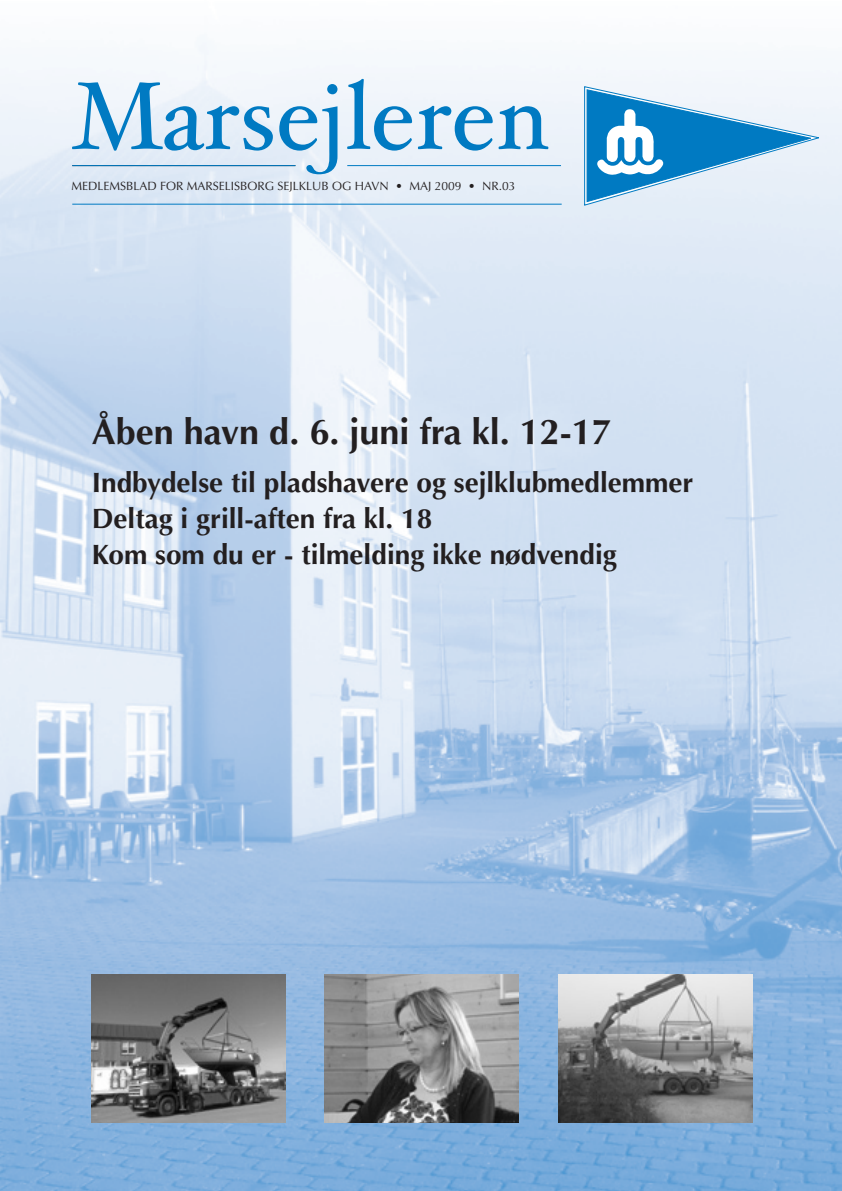
<style>
.page{position:relative;width:842px;height:1191px;background:#fff}
.page>*{position:absolute;margin:0;border:0;box-sizing:border-box;transform-origin:0 0}
.t1{font:96px "Hoefler Text";color:#007ac2}
.t2{font:700 36px "Optima";color:#231f20}
.t3{font:700 28px/36px "Optima";color:#231f20}
.t4{font:12px "Optima";color:#231f20}
.s1{font-family:"New Baskerville"}
</style>
<div class="page">
<img style="left:0;top:42px;width:842px;height:1149px">
<hr style="left:72px;top:165px;width:223px;height:1px;background:#007ac2">
<hr style="left:347px;top:165px;width:214px;height:1px;background:#007ac2">
<hr style="left:72px;top:204px;width:490px;height:1px;background:#007ac2">
<img style="left:92px;top:974px;width:194px;height:149px">
<img style="left:325px;top:974px;width:193px;height:149px">
<img style="left:558px;top:974px;width:194px;height:149px">
<svg style="left:584px;top:86px;width:238px;height:120px"></svg>
<h1 class="t1" style="left:71px;top:59px;width:479px">Marse<span class="s1">j</span>leren</h1>
<p class="t4" style="left:71px;top:179px;width:445px">MEDLEMSBLAD FOR MARSELISBORG SEJLKLUB OG HAVN • MAJ 2009 • NR.03</p>
<p class="t2" style="left:92px;top:410px;width:521px">Åben havn d. 6. juni fra kl. 12-17</p>
<p class="t3" style="left:92px;top:464px;width:603px">Indbydelse til pladshavere og sejlklubmedlemmer<br>Deltag i grill-aften fra kl. 18<br>Kom som du er - tilmelding ikke nødvendig</p>
</div>
